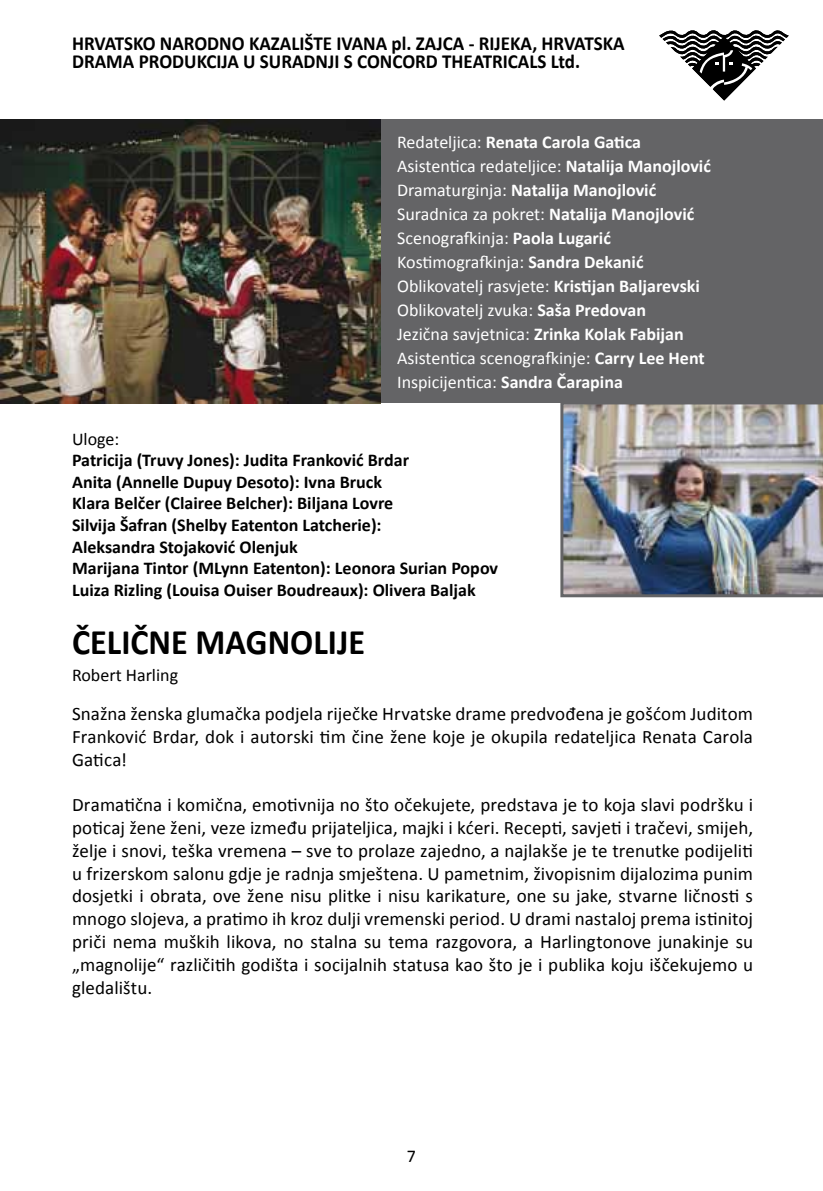
<style>
.page{position:relative;width:823px;height:1191px;background:#fff}
.page>*{position:absolute;margin:0;border:0;box-sizing:border-box;transform-origin:0 0}
.t1{font:700 36px "Calibri";color:#000;scale:.95 1}
.t2{font:700 20px/18px "Calibri";color:#000;scale:.95 1}
.t3{font:19px/22.8px "Calibri";letter-spacing:.005em;color:#000;text-align:justify}
.t4{font:18px/24px "Calibri";color:#fff}
.t5{font:700 18px/21.6px "Calibri";color:#000}
.t6{font:18px "Calibri";color:#000}
.s1{font-weight:700}
</style>
<div class="page">
<svg style="left:659px;top:30px;width:129px;height:71px"></svg>
<div style="left:380px;top:119px;width:442px;height:284px;background:#646466"></div>
<img style="left:0;top:119px;width:380px;height:284px">
<img style="left:560px;top:403px;width:262px;height:194px">
<p class="t2" style="left:72px;top:35px;width:582px">HRVATSKO NARODNO KAZALIŠTE IVANA pl. ZAJCA - RIJEKA, HRVATSKA<br>DRAMA PRODUKCIJA U SURADNJI S CONCORD THEATRICALS Ltd.</p>
<p class="t4" style="left:397px;top:130px;width:315px">Redateljica: <span class="s1">Renata Carola Gatica </span>Asistentica redateljice: <span class="s1">Natalija Manojlović </span>Dramaturginja: <span class="s1">Natalija Manojlović </span>Suradnica za pokret: <span class="s1">Natalija Manojlović </span>Scenografkinja: <span class="s1">Paola Lugarić </span>Kostimografkinja: <span class="s1">Sandra Dekanić </span>Oblikovatelj rasvjete: <span class="s1">Kristijan Baljarevski </span>Oblikovatelj zvuka: <span class="s1">Saša Predovan<br></span>Jezična savjetnica: <span class="s1">Zrinka Kolak Fabijan </span>Asistentica scenografkinje: <span class="s1">Carry Lee Hent </span>Inspicijentica: <span class="s1">Sandra Čarapina</span></p>
<p class="t6" style="left:72px;top:427px;width:49px">Uloge:</p>
<p class="t5" style="left:72px;top:449px;width:427px">Patricija (Truvy Jones): Judita Franković Brdar<br>Anita (Annelle Dupuy Desoto): Ivna Bruck<br>Klara Belčer (Clairee Belcher): Biljana Lovre<br>Silvija Šafran (Shelby Eatenton Latcherie):<br>Aleksandra Stojaković Olenjuk<br>Marijana Tintor (MLynn Eatenton): Leonora Surian Popov Luiza Rizling (Louisa Ouiser Boudreaux): Olivera Baljak</p>
<h1 class="t1" style="left:72px;top:619px;width:310px">ČELIČNE MAGNOLIJE</h1>
<p class="t6" style="left:72px;top:664px;width:107px">Robert Harling</p>
<p class="t3" style="left:72px;top:702px;width:682px">Snažna ženska glumačka podjela riječke Hrvatske drame predvođena je gošćom Juditom Franković Brdar, dok i autorski tim čine žene koje je okupila redateljica Renata Carola Gatica!</p>
<p class="t3" style="left:72px;top:793px;width:682px">Dramatična i komična, emotivnija no što očekujete, predstava je to koja slavi podršku i poticaj žene ženi, veze između prijateljica, majki i kćeri. Recepti, savjeti i tračevi, smijeh, želje i snovi, teška vremena – sve to prolaze zajedno, a najlakše je te trenutke podijeliti u frizerskom salonu gdje je radnja smještena. U pametnim, živopisnim dijalozima punim dosjetki i obrata, ove žene nisu plitke i nisu karikature, one su jake, stvarne ličnosti s mnogo slojeva, a pratimo ih kroz dulji vremenski period. U drami nastaloj prema istinitoj priči nema muških likova, no stalna su tema razgovora, a Harlingtonove junakinje su „magnolije“ različitih godišta i socijalnih statusa kao što je i publika koju iščekujemo u gledalištu.</p>
<p class="t6" style="left:406px;top:1144px;width:11px">7</p>
</div>
